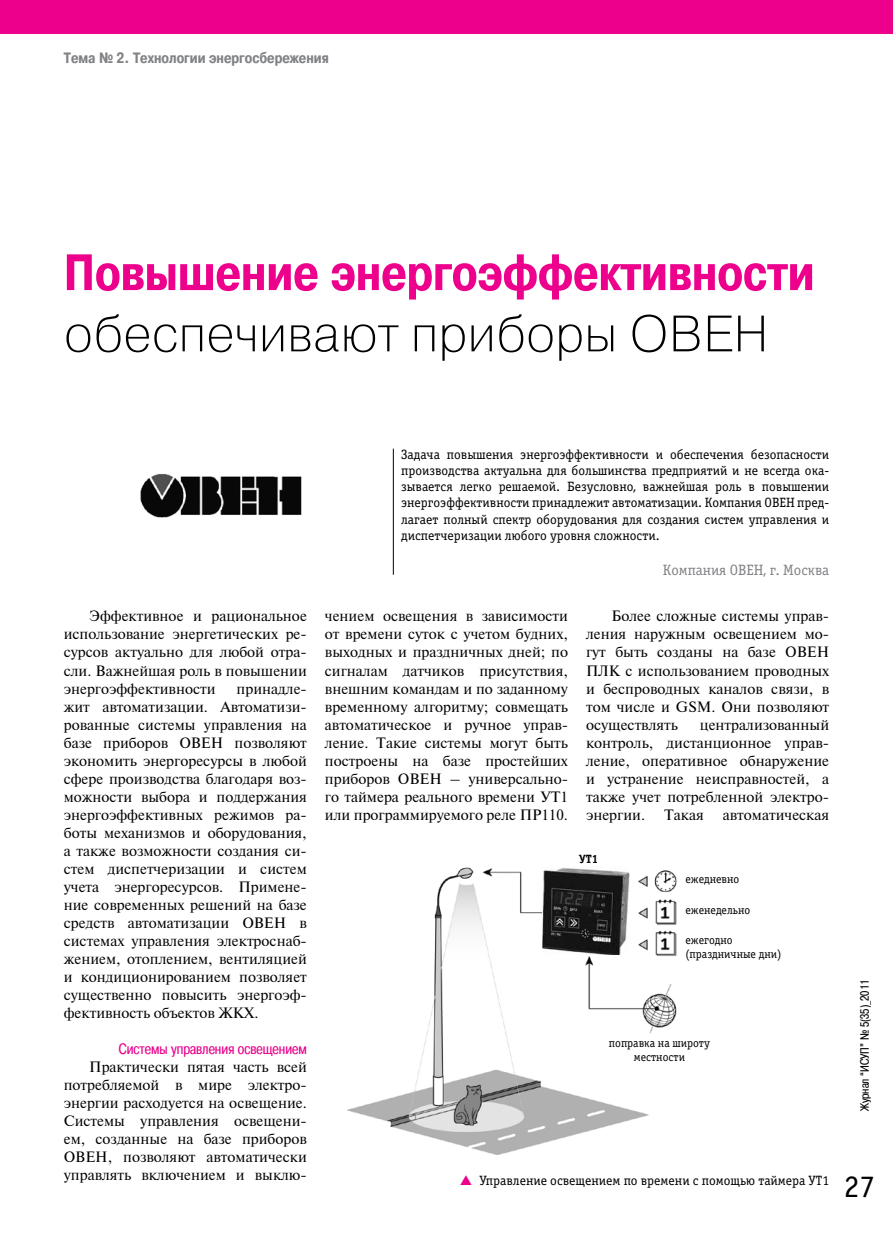
<style>
.page{position:relative;width:893px;height:1234px;background:#fff}
.page>*{position:absolute;margin:0;border:0;box-sizing:border-box;transform-origin:0 0}
.t1{font:700 51px "Pragmatica Cond C";color:#ec008c}
.t2{font:51px "Pragmatica Light C";color:#000}
.t3{font:31.5px "Officina Serif C";color:#000}
.t4{font:15px/18px "Newton";color:#000;text-align:justify}
.t5{font:700 15px "Pragmatica Cond C";color:#808285}
.t6{font:15px "Pragmatica Cond C";color:#ec008c}
.t7{font:15px "Officina Serif C";color:#808285}
.t8{font:13.5px/16.2px "Officina Serif C";color:#000;text-align:justify}
.t9{font:12px/13.5px "Officina Serif C";color:#000}
.t10{font:12px "Pragmatica Cond C";color:#000}
.t11{font:700 12px "Officina Serif C";color:#000}
</style>
<div class="page">
<div style="left:0;top:0;width:893px;height:34px;background:#ec008c"></div>
<hr style="left:393px;top:448px;width:1px;height:126px;background:#000">
<img style="left:348px;top:867px;width:329px;height:287px">
<img style="left:542px;top:867px;width:88px;height:87px">
<img style="left:140px;top:474px;width:162px;height:44px">
<p class="t5" style="left:64px;top:50px;width:267px">Тема № 2. Технологии энергосбережения</p>
<h1 class="t1" style="left:64px;top:244px;width:752px">Повышение энергоэффективности</h1>
<h1 class="t2" style="left:64px;top:305px;width:706px">обеспечивают приборы ОВЕН</h1>
<p class="t4" style="left:64px;top:606px;width:245px;text-indent:26px">Эффективное и рациональное использование энергетических ре&shy;сурсов актуально для любой отра&shy;сли. Важнейшая роль в повышении энергоэффективности</p>
<p class="t4" style="left:64px;top:678px;width:245px;text-indent:173px">принадле&shy;жит автоматизации. Автоматизи&shy;рованные системы управления на базе приборов ОВЕН позволяют экономить энергоресурсы в любой сфере производства благодаря воз&shy;можности выбора и поддержания энергоэффективных режимов ра&shy;боты механизмов и оборудования, а также возможности создания си&shy;стем диспетчеризации и систем учета энергоресурсов. Примене&shy;ние современных решений на базе средств автоматизации ОВЕН в системах управления электроснаб&shy;жением, отоплением, вентиляцией и кондиционированием позволяет существенно повысить энергоэф&shy;фективность объектов ЖКХ.</p>
<p class="t6" style="left:119px;top:1039px;width:190px">Системы управления освещением</p>
<p class="t4" style="left:64px;top:1056px;width:245px;text-indent:26px">Практически пятая часть всей потребляемой в мире электро&shy;энергии расходуется на освещение.<br>Системы управления освещени&shy;ем, созданные на базе приборов ОВЕН, позволяют автоматически управлять включением и выклю-</p>
<p class="t8" style="left:401px;top:446px;width:430px">Задача повышения энергоэффективности и обеспечения безопасности производства актуальна для большинства предприятий и не всегда ока&shy;зывается легко решаемой. Безусловно, важнейшая роль в повышении энергоэффективности принадлежит автоматизации. Компания ОВЕН пред&shy;лагает полный спектр оборудования для создания систем управления и диспетчеризации любого уровня сложности.</p>
<p class="t7" style="left:663px;top:561px;width:168px">Компания ОВЕН, г. Москва</p>
<p class="t4" style="left:325px;top:606px;width:245px">чением освещения в зависимости от времени суток с учетом будних, выходных и праздничных дней; по сигналам датчиков присутствия, внешним командам и по заданному временному алгоритму; совмещать автоматическое и ручное управ&shy;ление. Такие системы могут быть построены на базе простейших приборов ОВЕН – универсально&shy;го таймера реального времени УТ1 или программируемого реле ПР110.</p>
<p class="t4" style="left:586px;top:606px;width:245px;text-indent:26px">Более сложные системы управ&shy;ления наружным освещением мо&shy;гут быть созданы на базе ОВЕН ПЛК с использованием проводных и беспроводных каналов связи, в том числе и GSM. Они позволяют осуществлять</p>
<p class="t4" style="left:586px;top:714px;width:245px;text-indent:114px">централизованный контроль, дистанционное управ&shy;ление, оперативное обнаружение и устранение неисправностей, а также учет потребленной электро&shy;энергии.</p>
<p class="t4" style="left:664px;top:804px;width:41px">Такая</p>
<p class="t4" style="left:723px;top:804px;width:108px">автоматическая</p>
<p class="t11" style="left:579px;top:851px;width:21px">УТ1</p>
<p class="t9" style="left:685px;top:872px;width:56px">ежедневно</p>
<p class="t9" style="left:685px;top:903px;width:66px">еженедельно</p>
<p class="t9" style="left:685px;top:933px;width:98px">ежегодно (праздничные дни)</p>
<p class="t9" style="left:609px;top:1036px;width:103px;text-align:center">поправка на широту местности</p>
<p class="t10" style="left:858px;top:1110px;width:134px;rotate:-90deg">Журнал “ИСУП” № 5(35)_2011</p>
<p class="t8" style="left:480px;top:1171px;width:351px">Управление освещением по времени с помощью таймера УТ1</p>
<h2 class="t3" style="left:844px;top:1168px;width:33px">27</h2>
</div>
